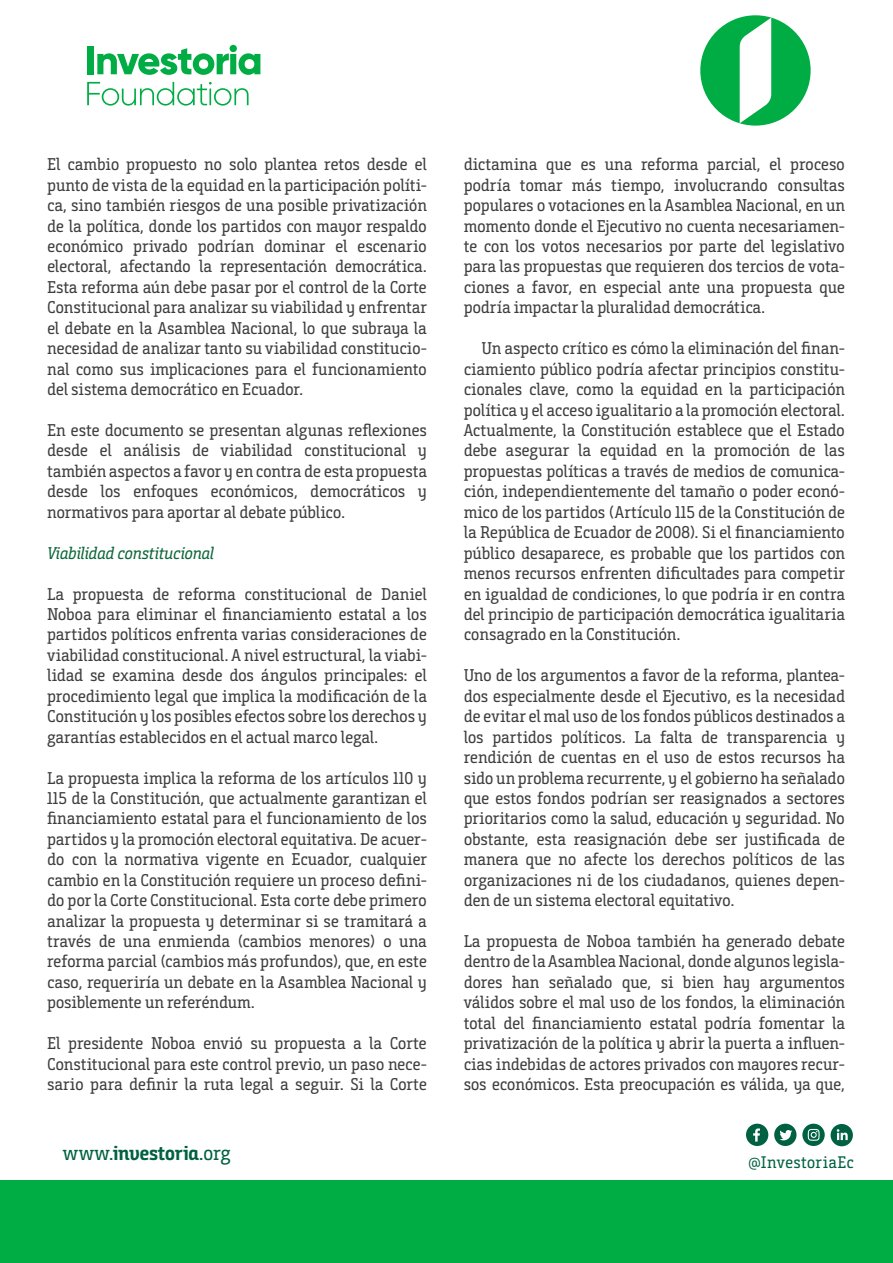
<style>
.page{position:relative;width:893px;height:1263px;background:#fff}
.page>*{position:absolute;margin:0;border:0;box-sizing:border-box;transform-origin:0 0}
.t1{font:20.25px "Bunday Slab Bold Up";letter-spacing:-.02em;color:#006142}
.t2{font:17.1px/20.4px "Bunday Slab";letter-spacing:-.015em;color:#3e3e3f;text-align:justify}
.t3{font:italic 17.1px "Bunday Slab";letter-spacing:-.025em;color:#0c6638}
.t4{font:16.8px "Bunday Slab";letter-spacing:.015em;color:#006142}
.s1{font-family:"Bunday Slab"}
</style>
<div class="page">
<div style="left:0;top:1180px;width:893px;height:82px;background:#00ad44"></div>
<svg style="left:746px;top:1124px;width:22px;height:22px"></svg>
<svg style="left:774px;top:1124px;width:22px;height:22px"></svg>
<svg style="left:802px;top:1124px;width:23px;height:22px"></svg>
<svg style="left:831px;top:1124px;width:22px;height:22px"></svg>
<svg style="left:700px;top:15px;width:111px;height:111px"></svg>
<div style="left:87px;top:46px;width:7px;height:28px;background:#00ad44"></div>
<svg style="left:97px;top:45px;width:163px;height:30px"></svg>
<svg style="left:87px;top:82px;width:162px;height:24px"></svg>
<p class="t2" style="left:47px;top:154px;width:381px">El cambio propuesto no solo plantea retos desde el punto de vista de la equidad en la participación políti&shy;ca, sino también riesgos de una posible privatización de la política, donde los partidos con mayor respaldo económico privado podrían dominar el escenario electoral, afectando la representación democrática.<br>Esta reforma aún debe pasar por el control de la Corte Constitucional para analizar su viabilidad y enfrentar el debate en la Asamblea Nacional, lo que subraya la necesidad de analizar tanto su viabilidad constitucio&shy;nal como sus implicaciones para el funcionamiento del sistema democrático en Ecuador.</p>
<p class="t2" style="left:47px;top:420px;width:381px">En este documento se presentan algunas reflexiones desde el análisis de viabilidad constitucional y también aspectos a favor y en contra de esta propuesta desde los enfoques económicos, democráticos y normativos para aportar al debate público.</p>
<p class="t3" style="left:47px;top:542px;width:169px">Viabilidad constitucional</p>
<p class="t2" style="left:47px;top:583px;width:381px">La propuesta de reforma constitucional de Daniel Noboa para eliminar el financiamiento estatal a los partidos políticos enfrenta varias consideraciones de viabilidad constitucional. A nivel estructural, la viabi&shy;lidad se examina desde dos ángulos principales: el procedimiento legal que implica la modificación de la Constitución y los posibles efectos sobre los derechos y garantías establecidos en el actual marco legal.</p>
<p class="t2" style="left:47px;top:767px;width:381px">La propuesta implica la reforma de los artículos 110 y 115 de la Constitución, que actualmente garantizan el financiamiento estatal para el funcionamiento de los partidos y la promoción electoral equitativa. De acuer&shy;do con la normativa vigente en Ecuador, cualquier cambio en la Constitución requiere un proceso defini&shy;do por la Corte Constitucional. Esta corte debe primero analizar la propuesta y determinar si se tramitará a través de una enmienda (cambios menores) o una reforma parcial (cambios más profundos), que, en este caso, requeriría un debate en la Asamblea Nacional y posiblemente un referéndum.</p>
<p class="t2" style="left:47px;top:1033px;width:381px">El presidente Noboa envió su propuesta a la Corte Constitucional para este control previo, un paso nece&shy;sario para definir la ruta legal a seguir. Si la Corte</p>
<p class="t1" style="left:63px;top:1140px;width:170px"><span class="s1">www.</span>investoria<span class="s1">.org</span></p>
<p class="t2" style="left:464px;top:154px;width:383px">dictamina que es una reforma parcial, el proceso podría tomar más tiempo, involucrando consultas populares o votaciones en la Asamblea Nacional, en un momento donde el Ejecutivo no cuenta necesariamen&shy;te con los votos necesarios por parte del legislativo para las propuestas que requieren dos tercios de vota&shy;ciones a favor, en especial ante una propuesta que podría impactar la pluralidad democrática.</p>
<p class="t2" style="left:464px;top:338px;width:383px;text-indent:18px">Un aspecto crítico es cómo la eliminación del finan&shy;ciamiento público podría afectar principios constitu&shy;cionales clave, como la equidad en la participación política y el acceso igualitario a la promoción electoral.<br>Actualmente, la Constitución establece que el Estado debe asegurar la equidad en la promoción de las propuestas políticas a través de medios de comunica&shy;ción, independientemente del tamaño o poder econó&shy;mico de los partidos (Artículo 115 de la Constitución de la República de Ecuador de 2008). Si el financiamiento público desaparece, es probable que los partidos con menos recursos enfrenten dificultades para competir en igualdad de condiciones, lo que podría ir en contra del principio de participación democrática igualitaria consagrado en la Constitución.</p>
<p class="t2" style="left:464px;top:665px;width:383px">Uno de los argumentos a favor de la reforma, plantea&shy;dos especialmente desde el Ejecutivo, es la necesidad de evitar el mal uso de los fondos públicos destinados a los partidos políticos. La falta de transparencia y rendición de cuentas en el uso de estos recursos ha sido un problema recurrente, y el gobierno ha señalado que estos fondos podrían ser reasignados a sectores prioritarios como la salud, educación y seguridad. No obstante, esta reasignación debe ser justificada de manera que no afecte los derechos políticos de las organizaciones ni de los ciudadanos, quienes depen&shy;den de un sistema electoral equitativo.</p>
<p class="t2" style="left:464px;top:931px;width:383px">La propuesta de Noboa también ha generado debate dentro de la Asamblea Nacional, donde algunos legisla&shy;dores han señalado que, si bien hay argumentos válidos sobre el mal uso de los fondos, la eliminación total del financiamiento estatal podría fomentar la privatización de la política y abrir la puerta a influen&shy;cias indebidas de actores privados con mayores recur&shy;sos económicos. Esta preocupación es válida, ya que,</p>
<p class="t4" style="left:748px;top:1152px;width:107px">@InvestoriaEc</p>
</div>
